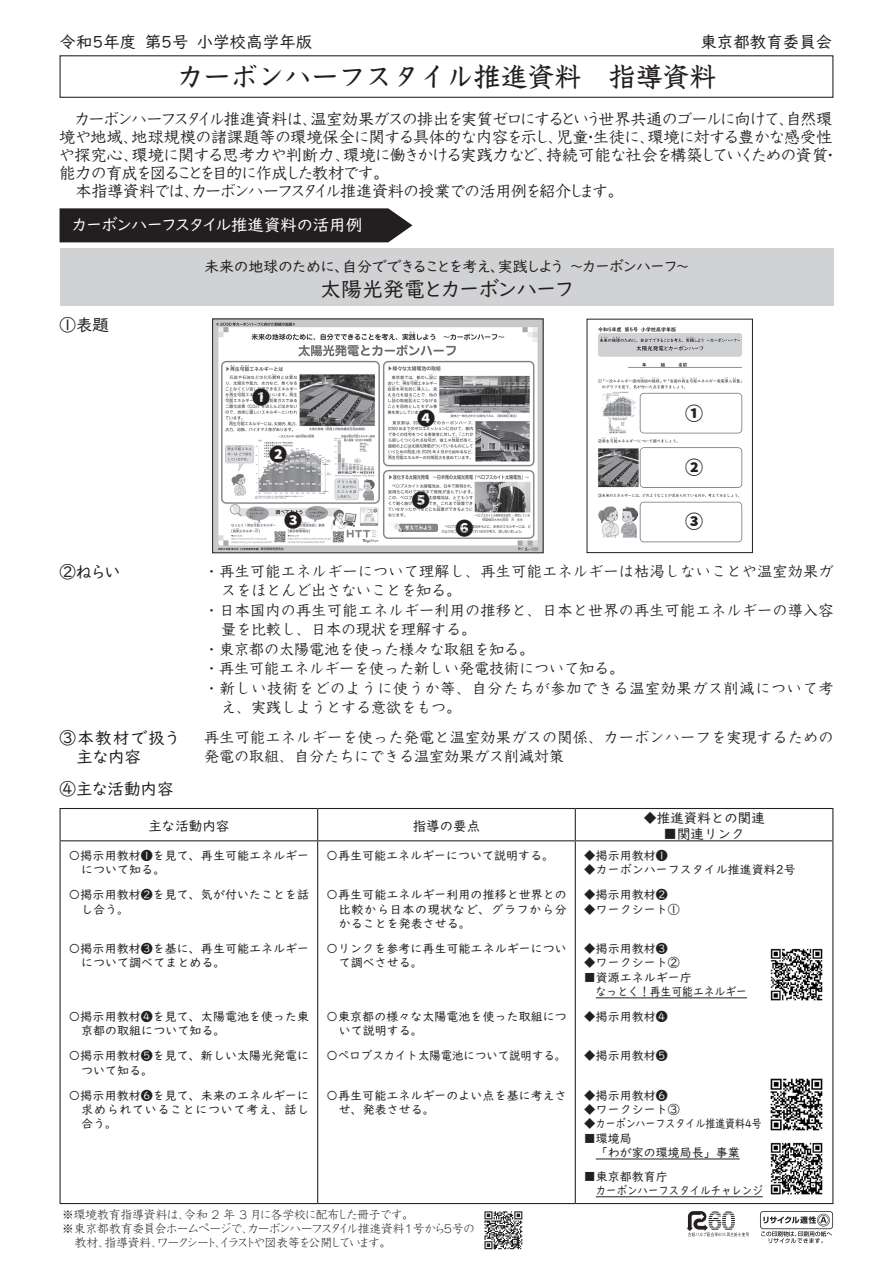
<style>
.page{position:relative;width:893px;height:1263px;background:#fff}
.page>*{position:absolute;margin:0;border:0;box-sizing:border-box;transform-origin:0 0}
.t1{font:500 27px "Kyoka ICA Pro";color:#231f20}
.t2{font:21px "UD Digi Kyokasho NK R";color:#231f20}
.t3{font:18px "Keifont";color:#231f20}
.t4{font:16.5px "UD Digi Kyokasho NK R";color:#231f20}
.t5{font:16.5px "UD Digi Kyokasho NK R";color:#fff}
.t6{font:16.5px/19.8px "UD Digi Kyokasho NK R";letter-spacing:.085em;color:#231f20}
.t7{font:15.9px/18px "Kyoka ICA Pro";letter-spacing:-.055em;color:#231f20}
.t8{font:15px/19.5px "Kyoka ICA Pro";letter-spacing:.025em;color:#231f20}
.t9{font:15px "Kyoka ICA Pro";color:#231f20}
.t10{font:15px "Kyoka ICA Pro";letter-spacing:.05em;color:#231f20}
.t11{font:15px "UD Digi Kyokasho NK R";color:#231f20}
.t12{font:13.5px "UD Digi Kyokasho NP R";color:#231f20}
.t13{font:12px/14.4px "UD Digi Kyokasho NP R";color:#231f20}
.t14{font:300 11.7px "Kyoka ICA Pro";letter-spacing:-.07em;color:#231f20}
.t15{font:300 11.7px "Kyoka ICA Pro";letter-spacing:-.12em;color:#231f20}
.t16{font:300 11.7px "Kyoka ICA Pro";color:#231f20}
</style>
<div class="page">
<div style="left:60px;top:55px;width:773px;height:43px;border:1px solid #231f20"></div>
<div style="left:60px;top:208px;width:352px;height:34px;background:#231f20"></div>
<div style="left:60px;top:249px;width:773px;height:57px;background:#d1d2d4"></div>
<svg style="left:760px;top:1211px;width:73px;height:32px"></svg>
<svg style="left:686px;top:1211px;width:62px;height:25px"></svg>
<svg style="left:484px;top:1211px;width:39px;height:39px"></svg>
<svg style="left:484px;top:1211px;width:38px;height:38px"></svg>
<img style="left:597px;top:327px;width:146px;height:216px">
<div style="left:587px;top:319px;width:166px;height:234px;border:1px solid #231f20"></div>
<img style="left:214px;top:321px;width:327px;height:230px">
<div style="left:212px;top:319px;width:331px;height:234px;border:1px solid #231f20"></div>
<hr style="left:60px;top:808px;width:258px;height:1px;background:#231f20">
<hr style="left:60px;top:809px;width:1px;height:31px;background:#231f20">
<hr style="left:318px;top:808px;width:257px;height:1px;background:#231f20">
<hr style="left:317px;top:809px;width:1px;height:31px;background:#231f20">
<hr style="left:575px;top:808px;width:258px;height:1px;background:#231f20">
<hr style="left:575px;top:809px;width:1px;height:31px;background:#231f20">
<hr style="left:832px;top:809px;width:1px;height:31px;background:#231f20">
<hr style="left:60px;top:840px;width:258px;height:1px;background:#231f20">
<hr style="left:60px;top:841px;width:1px;height:362px;background:#231f20">
<hr style="left:318px;top:840px;width:257px;height:1px;background:#231f20">
<hr style="left:317px;top:841px;width:1px;height:362px;background:#231f20">
<hr style="left:575px;top:840px;width:258px;height:1px;background:#231f20">
<hr style="left:575px;top:841px;width:1px;height:362px;background:#231f20">
<hr style="left:832px;top:841px;width:1px;height:362px;background:#231f20">
<hr style="left:60px;top:1203px;width:258px;height:1px;background:#231f20">
<hr style="left:318px;top:1203px;width:257px;height:1px;background:#231f20">
<hr style="left:575px;top:1203px;width:258px;height:1px;background:#231f20">
<hr style="left:596px;top:997px;width:151px;height:1px;background:#231f20">
<hr style="left:596px;top:1159px;width:144px;height:1px;background:#231f20">
<hr style="left:596px;top:1196px;width:167px;height:1px;background:#231f20">
<img style="left:770px;top:948px;width:53px;height:53px">
<img style="left:770px;top:1142px;width:53px;height:53px">
<img style="left:770px;top:1078px;width:53px;height:53px">
<h3 class="t4" style="left:60px;top:33px;width:254px">令和５年度　第５号　小学校高学年版</h3>
<h3 class="t4" style="left:700px;top:33px;width:133px">東京都教育委員会</h3>
<h1 class="t1" style="left:176px;top:55px;width:542px">カーボンハーフスタイル推進資料　指導資料</h1>
<p class="t7" style="left:59px;top:108px;width:781px">　カーボンハーフスタイル推進資料は、温室効果ガスの排出を実質ゼロにするという世界共通のゴールに向けて、自然環境や地域、地球規模の諸課題等の環境保全に関する具体的な内容を示し、児童・生徒に、環境に対する豊かな感受性や探究心、環境に関する思考力や判断力、環境に働きかける実践力など、持続可能な社会を構築していくための資質・能力の育成を図ることを目的に作成した教材です。<br>　本指導資料では、カーボンハーフスタイル推進資料の授業での活用例を紹介します。</p>
<h3 class="t5" style="left:72px;top:216px;width:291px">カーボンハーフスタイル推進資料の活用例</h3>
<p class="t11" style="left:204px;top:257px;width:486px">未来の地球のために、自分でできることを考え、実践しよう　～カーボンハーフ～</p>
<h2 class="t2" style="left:320px;top:277px;width:254px">太陽光発電とカーボンハーフ</h2>
<h3 class="t4" style="left:60px;top:316px;width:51px">①表題</h3>
<h3 class="t3" style="left:252px;top:383px;width:19px">❶</h3>
<h3 class="t3" style="left:269px;top:440px;width:19px">❷</h3>
<h3 class="t3" style="left:284px;top:506px;width:19px">❸</h3>
<h3 class="t3" style="left:417px;top:404px;width:19px">❹</h3>
<h3 class="t3" style="left:412px;top:486px;width:19px">❺</h3>
<h3 class="t3" style="left:456px;top:514px;width:19px">❻</h3>
<h3 class="t3" style="left:685px;top:399px;width:19px">①</h3>
<h3 class="t3" style="left:685px;top:453px;width:19px">②</h3>
<h3 class="t3" style="left:685px;top:507px;width:19px">③</h3>
<h3 class="t4" style="left:60px;top:562px;width:62px">②ねらい</h3>
<p class="t8" style="left:204px;top:559px;width:631px">・再生可能エネルギーについて理解し、再生可能エネルギーは枯渇しないことや温室効果ガ</p>
<p class="t9" style="left:221px;top:579px;width:242px">スをほとんど出さないことを知る。</p>
<p class="t8" style="left:204px;top:598px;width:631px">・日本国内の再生可能エネルギー利用の推移と、日本と世界の再生可能エネルギーの導入容</p>
<p class="t9" style="left:221px;top:618px;width:257px">量を比較し、日本の現状を理解する。</p>
<p class="t9" style="left:204px;top:637px;width:331px">・東京都の太陽電池を使った様々な取組を知る。</p>
<p class="t9" style="left:204px;top:657px;width:421px">・再生可能エネルギーを使った新しい発電技術について知る。</p>
<p class="t10" style="left:204px;top:676px;width:631px">・新しい技術をどのように使うか等、自分たちが参加できる温室効果ガス削減について考</p>
<p class="t9" style="left:221px;top:696px;width:242px">え、実践しようとする意欲をもつ。</p>
<p class="t8" style="left:204px;top:725px;width:631px">再生可能エネルギーを使った発電と温室効果ガスの関係、カーボンハーフを実現するための発電の取組、自分たちにできる温室効果ガス削減対策</p>
<h3 class="t6" style="left:77px;top:728px;width:104px;text-indent:-17px">③本教材で扱う主な内容</h3>
<h3 class="t4" style="left:60px;top:779px;width:116px">④主な活動内容</h3>
<p class="t12" style="left:148px;top:818px;width:82px">主な活動内容</p>
<p class="t12" style="left:413px;top:818px;width:69px">指導の要点</p>
<p class="t12" style="left:643px;top:810px;width:123px">◆推進資料との関連</p>
<p class="t12" style="left:664px;top:826px;width:82px">■関連リンク</p>
<p class="t13" style="left:81px;top:848px;width:229px;text-indent:-13px">〇掲示用教材❶を見て、再生可能エネルギーについて知る。</p>
<p class="t13" style="left:81px;top:888px;width:229px;text-indent:-13px">〇掲示用教材❷を見て、気が付いたことを話し合う。</p>
<p class="t13" style="left:81px;top:941px;width:229px;text-indent:-13px">〇掲示用教材❸を基に、再生可能エネルギーについて調べてまとめる。</p>
<p class="t13" style="left:81px;top:1009px;width:229px;text-indent:-13px">〇掲示用教材❹を見て、太陽電池を使った東京都の取組について知る。</p>
<p class="t13" style="left:81px;top:1049px;width:229px;text-indent:-13px">〇掲示用教材❺を見て、新しい太陽光発電について知る。</p>
<p class="t13" style="left:81px;top:1088px;width:229px;text-align:justify;text-indent:-13px">〇掲示用教材❻を見て、未来のエネルギーに求められていることについて考え、話し合う。</p>
<p class="t13" style="left:326px;top:848px;width:229px">〇再生可能エネルギーについて説明する。</p>
<p class="t13" style="left:339px;top:888px;width:229px;text-align:justify;text-indent:-13px">〇再生可能エネルギー利用の推移と世界との比較から日本の現状など、グラフから分かることを発表させる。</p>
<p class="t13" style="left:339px;top:941px;width:229px;text-indent:-13px">〇リンクを参考に再生可能エネルギーについて調べさせる。</p>
<p class="t13" style="left:339px;top:1009px;width:229px;text-indent:-13px">〇東京都の様々な太陽電池を使った取組について説明する。</p>
<p class="t13" style="left:326px;top:1049px;width:241px">〇ペロブスカイト太陽電池について説明する。</p>
<p class="t13" style="left:339px;top:1088px;width:229px;text-indent:-13px">〇再生可能エネルギーのよい点を基に考えさせ、発表させる。</p>
<p class="t16" style="left:62px;top:1205px;width:353px">※環境教育指導資料は、令和 2 年 3 月に各学校に配布した冊子です。</p>
<p class="t14" style="left:62px;top:1219px;width:414px">※東京都教育委員会ホームページで、カーボンハーフスタイル推進資料１号から５号の</p>
<p class="t15" style="left:75px;top:1233px;width:318px">教材、指導資料、ワークシート、イラストや図表等を公開しています。</p>
<p class="t13" style="left:584px;top:848px;width:85px">◆掲示用教材❶</p>
<p class="t13" style="left:584px;top:863px;width:213px">◆カーボンハーフスタイル推進資料2号</p>
<p class="t13" style="left:584px;top:888px;width:85px">◆掲示用教材❷</p>
<p class="t13" style="left:584px;top:902px;width:97px">◆ワークシート①</p>
<p class="t13" style="left:584px;top:941px;width:85px">◆掲示用教材❸</p>
<p class="t13" style="left:584px;top:956px;width:97px">◆ワークシート②</p>
<p class="t13" style="left:596px;top:970px;width:153px;text-indent:-12px">■資源エネルギー庁<br>なっとく！再生可能エネルギー</p>
<p class="t13" style="left:584px;top:1009px;width:85px">◆掲示用教材❹</p>
<p class="t13" style="left:584px;top:1049px;width:85px">◆掲示用教材❺</p>
<p class="t13" style="left:584px;top:1088px;width:85px">◆掲示用教材❻</p>
<p class="t13" style="left:584px;top:1102px;width:97px">◆ワークシート③</p>
<p class="t13" style="left:584px;top:1117px;width:179px">◆カーボンハーフスタイル推進資料4号</p>
<p class="t13" style="left:596px;top:1131px;width:145px;text-indent:-12px">■環境局<br>「わが家の環境局長」事業</p>
<p class="t13" style="left:596px;top:1169px;width:169px;text-indent:-12px">■東京都教育庁<br>カーボンハーフスタイルチャレンジ</p>
</div>
